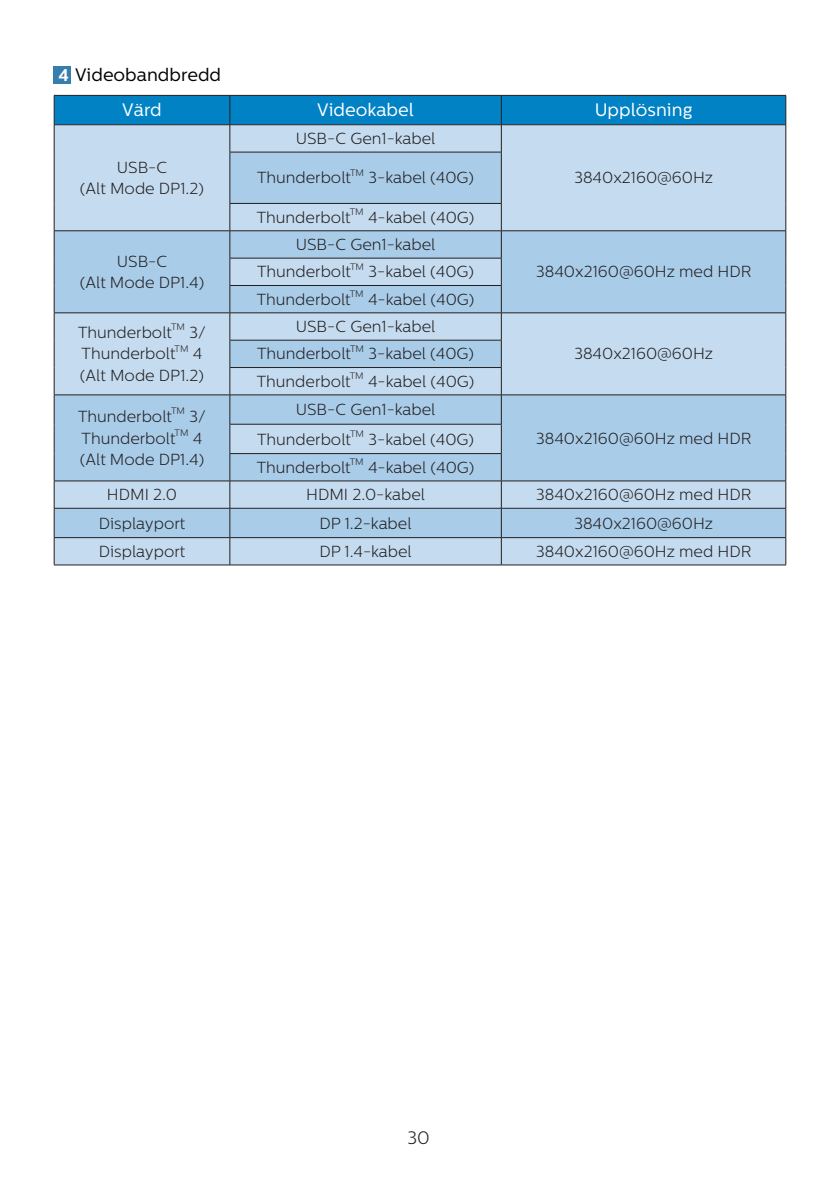
<style>
.page{position:relative;width:840px;height:1191px;background:#fff}
.page>*{position:absolute;margin:0;border:0;box-sizing:border-box;transform-origin:0 0}
.t1{font:18px "Centrale Sans";color:#fff}
.t2{font:18px "Centrale Sans";color:#000}
.t3{font:300 18px "Centrale Sans";color:#231f20}
.t4{font:300 16px "Centrale Sans";color:#231f20}
.t5{font:300 9.4px "Centrale Sans";color:#231f20}
.s1{font-weight:700;font-size:17px;color:#fff}
</style>
<div class="page">
<div style="left:54px;top:67px;width:17px;height:17px;background:#377eac"></div>
<div style="left:55px;top:538px;width:730px;height:26px;background:#c5dcf0"></div>
<svg style="left:55px;top:152px;width:730px;height:385px;background:#b4d1ea"></svg>
<hr style="left:54px;top:152px;width:1px;height:51px;background:#231f20">
<svg style="left:54px;top:95px;width:732px;height:57px;background:#5da8d2"></svg>
<hr style="left:785px;top:152px;width:1px;height:51px;background:#231f20">
<hr style="left:229px;top:152px;width:272px;height:1px;background:#231f20">
<hr style="left:229px;top:152px;width:1px;height:51px;background:#231f20">
<hr style="left:500px;top:152px;width:1px;height:51px;background:#231f20">
<hr style="left:229px;top:203px;width:272px;height:1px;background:#231f20">
<hr style="left:54px;top:230px;width:176px;height:1px;background:#231f20">
<hr style="left:230px;top:230px;width:271px;height:1px;background:#231f20">
<hr style="left:501px;top:230px;width:284px;height:1px;background:#231f20">
<hr style="left:229px;top:258px;width:272px;height:1px;background:#231f20">
<hr style="left:229px;top:285px;width:272px;height:1px;background:#231f20">
<hr style="left:54px;top:312px;width:176px;height:1px;background:#231f20">
<hr style="left:230px;top:312px;width:271px;height:1px;background:#231f20">
<hr style="left:501px;top:312px;width:284px;height:1px;background:#231f20">
<hr style="left:229px;top:340px;width:272px;height:1px;background:#231f20">
<hr style="left:229px;top:367px;width:272px;height:1px;background:#231f20">
<hr style="left:54px;top:394px;width:176px;height:1px;background:#231f20">
<hr style="left:230px;top:394px;width:271px;height:1px;background:#231f20">
<hr style="left:501px;top:394px;width:284px;height:1px;background:#231f20">
<hr style="left:229px;top:424px;width:272px;height:1px;background:#231f20">
<hr style="left:229px;top:453px;width:272px;height:1px;background:#231f20">
<hr style="left:54px;top:480px;width:176px;height:1px;background:#231f20">
<hr style="left:230px;top:480px;width:271px;height:1px;background:#231f20">
<hr style="left:501px;top:480px;width:284px;height:1px;background:#231f20">
<hr style="left:54px;top:508px;width:176px;height:1px;background:#231f20">
<hr style="left:230px;top:508px;width:271px;height:1px;background:#231f20">
<hr style="left:501px;top:508px;width:284px;height:1px;background:#231f20">
<hr style="left:54px;top:537px;width:176px;height:1px;background:#231f20">
<svg style="left:54px;top:203px;width:1px;height:361px"></svg>
<hr style="left:230px;top:537px;width:271px;height:1px;background:#231f20">
<svg style="left:229px;top:204px;width:1px;height:360px"></svg>
<hr style="left:501px;top:537px;width:284px;height:1px;background:#231f20">
<svg style="left:500px;top:204px;width:1px;height:360px"></svg>
<svg style="left:785px;top:203px;width:1px;height:362px"></svg>
<hr style="left:54px;top:564px;width:176px;height:1px;background:#231f20">
<hr style="left:230px;top:564px;width:271px;height:1px;background:#231f20">
<hr style="left:501px;top:564px;width:284px;height:1px;background:#231f20">
<p class="t2" style="left:58px;top:64px;width:164px"><span class="s1">4</span> Videobandbredd</p>
<p class="t1" style="left:122px;top:100px;width:41px">Värd</p>
<p class="t1" style="left:317px;top:100px;width:98px">Videokabel</p>
<p class="t1" style="left:594px;top:100px;width:99px">Upplösning</p>
<p class="t4" style="left:117px;top:158px;width:52px">USB-C</p>
<p class="t4" style="left:80px;top:179px;width:125px">(Alt Mode DP1.2)</p>
<p class="t4" style="left:117px;top:252px;width:52px">USB-C</p>
<p class="t4" style="left:80px;top:273px;width:126px">(Alt Mode DP1.4)</p>
<p class="t4" style="left:78px;top:323px;width:95px">Thunderbolt</p>
<p class="t5" style="left:171px;top:321px;width:15px">TM</p>
<p class="t4" style="left:189px;top:323px;width:18px">3/</p>
<p class="t4" style="left:82px;top:345px;width:95px">Thunderbolt</p>
<p class="t5" style="left:174px;top:343px;width:15px">TM</p>
<p class="t4" style="left:193px;top:345px;width:11px">4</p>
<p class="t4" style="left:80px;top:366px;width:125px">(Alt Mode DP1.2)</p>
<p class="t4" style="left:78px;top:407px;width:95px">Thunderbolt</p>
<p class="t5" style="left:171px;top:405px;width:15px">TM</p>
<p class="t4" style="left:189px;top:407px;width:18px">3/</p>
<p class="t4" style="left:82px;top:429px;width:95px">Thunderbolt</p>
<p class="t5" style="left:174px;top:427px;width:15px">TM</p>
<p class="t4" style="left:193px;top:429px;width:11px">4</p>
<p class="t4" style="left:80px;top:450px;width:126px">(Alt Mode DP1.4)</p>
<p class="t4" style="left:295px;top:129px;width:141px">USB-C Gen1-kabel</p>
<p class="t4" style="left:257px;top:169px;width:95px">Thunderbolt</p>
<p class="t4" style="left:573px;top:169px;width:140px">3840x2160@60Hz</p>
<p class="t5" style="left:350px;top:167px;width:15px">TM</p>
<p class="t4" style="left:368px;top:169px;width:107px">3-kabel (40G)</p>
<p class="t4" style="left:256px;top:208px;width:95px">Thunderbolt</p>
<p class="t5" style="left:349px;top:206px;width:15px">TM</p>
<p class="t4" style="left:368px;top:208px;width:108px">4-kabel (40G)</p>
<p class="t4" style="left:295px;top:235px;width:141px">USB-C Gen1-kabel</p>
<p class="t4" style="left:257px;top:263px;width:95px">Thunderbolt</p>
<p class="t4" style="left:535px;top:263px;width:217px">3840x2160@60Hz med HDR</p>
<p class="t5" style="left:350px;top:261px;width:15px">TM</p>
<p class="t4" style="left:368px;top:263px;width:107px">3-kabel (40G)</p>
<p class="t4" style="left:256px;top:290px;width:95px">Thunderbolt</p>
<p class="t5" style="left:349px;top:288px;width:15px">TM</p>
<p class="t4" style="left:368px;top:290px;width:108px">4-kabel (40G)</p>
<p class="t4" style="left:295px;top:317px;width:141px">USB-C Gen1-kabel</p>
<p class="t4" style="left:257px;top:345px;width:95px">Thunderbolt</p>
<p class="t4" style="left:573px;top:345px;width:140px">3840x2160@60Hz</p>
<p class="t5" style="left:350px;top:343px;width:15px">TM</p>
<p class="t4" style="left:368px;top:345px;width:107px">3-kabel (40G)</p>
<p class="t4" style="left:256px;top:372px;width:95px">Thunderbolt</p>
<p class="t5" style="left:349px;top:370px;width:15px">TM</p>
<p class="t4" style="left:368px;top:372px;width:108px">4-kabel (40G)</p>
<p class="t4" style="left:295px;top:400px;width:141px">USB-C Gen1-kabel</p>
<p class="t4" style="left:257px;top:430px;width:95px">Thunderbolt</p>
<p class="t4" style="left:535px;top:429px;width:217px">3840x2160@60Hz med HDR</p>
<p class="t5" style="left:350px;top:428px;width:15px">TM</p>
<p class="t4" style="left:368px;top:430px;width:107px">3-kabel (40G)</p>
<p class="t4" style="left:256px;top:458px;width:95px">Thunderbolt</p>
<p class="t5" style="left:349px;top:456px;width:15px">TM</p>
<p class="t4" style="left:368px;top:458px;width:108px">4-kabel (40G)</p>
<p class="t4" style="left:107px;top:485px;width:72px">HDMI 2.0</p>
<p class="t4" style="left:306px;top:485px;width:120px">HDMI 2.0-kabel</p>
<p class="t4" style="left:535px;top:485px;width:217px">3840x2160@60Hz med HDR</p>
<p class="t4" style="left:99px;top:514px;width:88px">Displayport</p>
<p class="t4" style="left:319px;top:514px;width:93px">DP 1.2-kabel</p>
<p class="t4" style="left:573px;top:514px;width:140px">3840x2160@60Hz</p>
<p class="t4" style="left:99px;top:542px;width:88px">Displayport</p>
<p class="t4" style="left:319px;top:542px;width:94px">DP 1.4-kabel</p>
<p class="t4" style="left:535px;top:542px;width:217px">3840x2160@60Hz med HDR</p>
<p class="t3" style="left:407px;top:1127px;width:24px">30</p>
</div>
